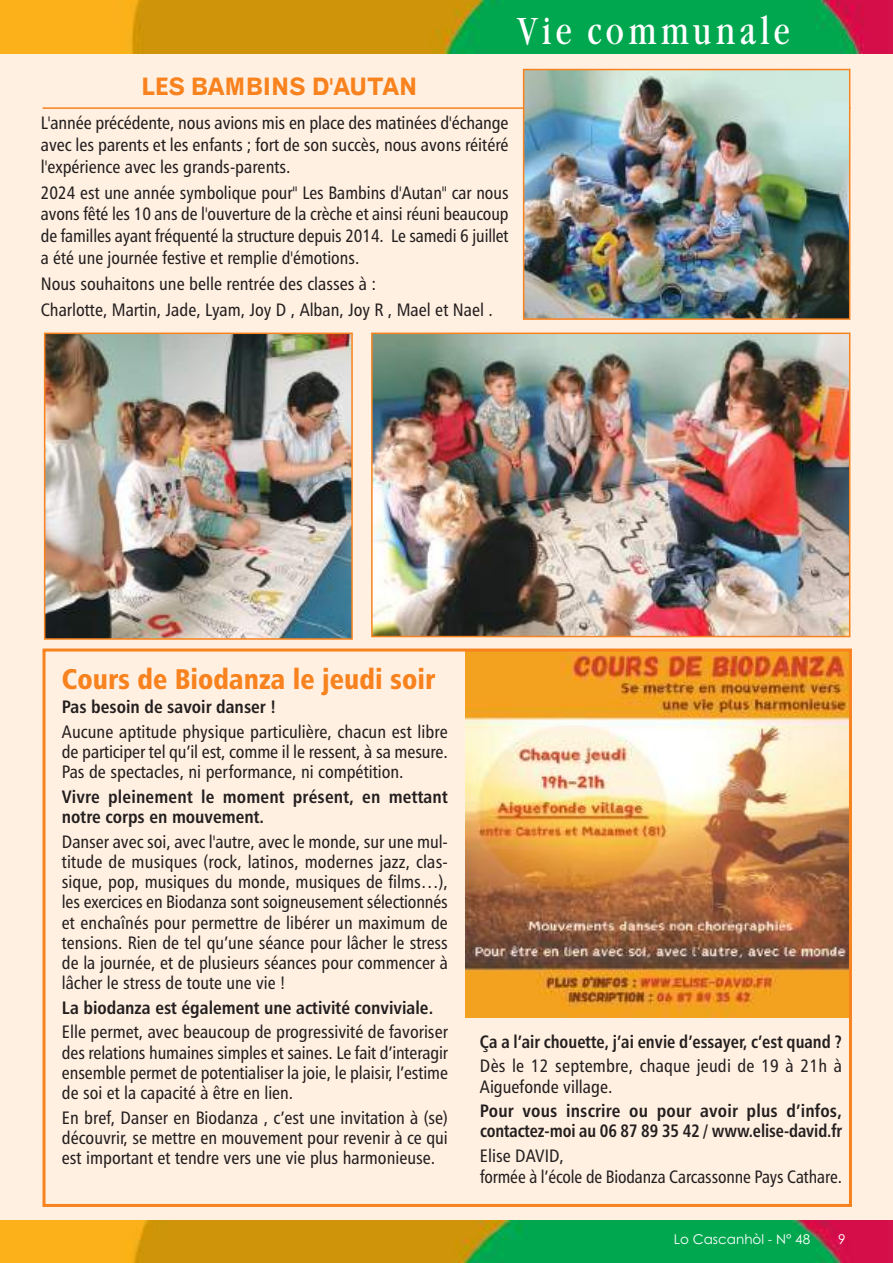
<style>
.page{position:relative;width:893px;height:1263px;background:#fff}
.page>*{position:absolute;margin:0;border:0;box-sizing:border-box;transform-origin:0 0}
.t1{font:39px "Garamond Condensed";letter-spacing:.1em;color:#fff}
.t2{font:28.5px "Humanist 777 BT Black Condensed B";color:#f8821e}
.t3{font:24px "Gothic 720 BT Bold B";color:#f8821e;scale:.95 1}
.t4{font:18px/20.2px "Humanist 777 BT Roman Condensed B";color:#241f1f;text-align:justify}
.t5{font:18px/20.2px "Humanist 777 BT Bold Condensed B";color:#241f1f}
.t6{font:18px "Humanist 777 BT Bold Condensed B";color:#241f1f;scale:.95 1}
.t7{font:13.5px "Century Gothic";color:#fff}
</style>
<div class="page">
<div style="left:0;top:53px;width:893px;height:1167px;background:#fff0e2"></div>
<img style="left:0;top:0;width:893px;height:53px">
<img style="left:0;top:1220px;width:893px;height:43px">
<hr style="left:43px;top:107px;width:807px;height:2px;background:#f8821e">
<img style="left:47px;top:336px;width:303px;height:301px">
<div style="left:44px;top:333px;width:309px;height:307px;border:2px solid #f8821e"></div>
<img style="left:526px;top:72px;width:321px;height:245px">
<div style="left:523px;top:69px;width:327px;height:251px;border:2px solid #f8821e"></div>
<img style="left:374px;top:336px;width:473px;height:298px">
<div style="left:371px;top:333px;width:479px;height:304px;border:2px solid #f8821e"></div>
<img style="left:466px;top:652px;width:382px;height:365px">
<div style="left:43px;top:648px;width:809px;height:559px;border:3px solid #f8821e"></div>
<h1 class="t1" style="left:517px;top:8px;width:274px">Vie communale</h1>
<h3 class="t3" style="left:141px;top:78px;width:292px">LES BAMBINS D'AUTAN</h3>
<p class="t4" style="left:41px;top:113px;width:469px;line-height:21.8px">L'année précédente, nous avions mis en place des matinées d'échange avec les parents et les enfants ; fort de son succès, nous avons réitéré l'expérience avec les grands-parents.</p>
<p class="t4" style="left:41px;top:183px;width:469px;line-height:21.8px">2024 est une année symbolique pour" Les Bambins d'Autan" car nous avons fêté les 10 ans de l'ouverture de la crèche et ainsi réuni beaucoup de familles ayant fréquenté la structure depuis 2014. Le samedi 6 juillet a été une journée festive et remplie d'émotions.</p>
<p class="t4" style="left:41px;top:272px;width:454px;line-height:26px">Nous souhaitons une belle rentrée des classes à :<br>Charlotte, Martin, Jade, Lyam, Joy D , Alban, Joy R , Mael et Nael .</p>
<h2 class="t2" style="left:62px;top:667px;width:375px">Cours de Biodanza le jeudi soir</h2>
<p class="t5" style="left:62px;top:698px;width:215px">Pas besoin de savoir danser !</p>
<p class="t4" style="left:62px;top:723px;width:387px">Aucune aptitude physique particulière, chacun est libre de participer tel qu’il est, comme il le ressent, à sa mesure.<br>Pas de spectacles, ni performance, ni compétition.</p>
<p class="t5" style="left:62px;top:788px;width:387px">Vivre pleinement le moment présent, en mettant notre corps en mouvement.</p>
<p class="t4" style="left:62px;top:833px;width:388px">Danser avec soi, avec l'autre, avec le monde, sur une mul&shy;titude de musiques (rock, latinos, modernes jazz, clas&shy;sique, pop, musiques du monde, musiques de films…), les exercices en Biodanza sont soigneusement sélectionnés et enchaînés pour permettre de libérer un maximum de tensions. Rien de tel qu’une séance pour lâcher le stress de la journée, et de plusieurs séances pour commencer à lâcher le stress de toute une vie !</p>
<p class="t5" style="left:62px;top:999px;width:373px">La biodanza est également une activité conviviale.</p>
<p class="t4" style="left:62px;top:1023px;width:388px">Elle permet, avec beaucoup de progressivité de favoriser des relations humaines simples et saines. Le fait d’interagir ensemble permet de potentialiser la joie, le plaisir, l’estime de soi et la capacité à être en lien.</p>
<p class="t4" style="left:62px;top:1109px;width:387px">En bref, Danser en Biodanza , c’est une invitation à (se) découvrir, se mettre en mouvement pour revenir à ce qui est important et tendre vers une vie plus harmonieuse.</p>
<p class="t6" style="left:480px;top:1034px;width:382px">Ça a l’air chouette, j’ai envie d’essayer, c’est quand ?</p>
<p class="t4" style="left:480px;top:1057px;width:363px">Dès le 12 septembre, chaque jeudi de 19 à 21h à<br>Aiguefonde village.</p>
<p class="t5" style="left:480px;top:1102px;width:363px">Pour vous inscrire ou pour avoir plus d’infos, contactez-moi au 06 87 89 35 42 / www.elise-david.fr</p>
<p class="t4" style="left:480px;top:1146px;width:363px;line-height:21.5px">Elise DAVID,<br>formée à l’école de Biodanza Carcassonne Pays Cathare.</p>
<p class="t7" style="left:674px;top:1232px;width:138px">Lo Cascanhòl - N° 48</p>
<p class="t7" style="left:838px;top:1232px;width:9px">9</p>
</div>
